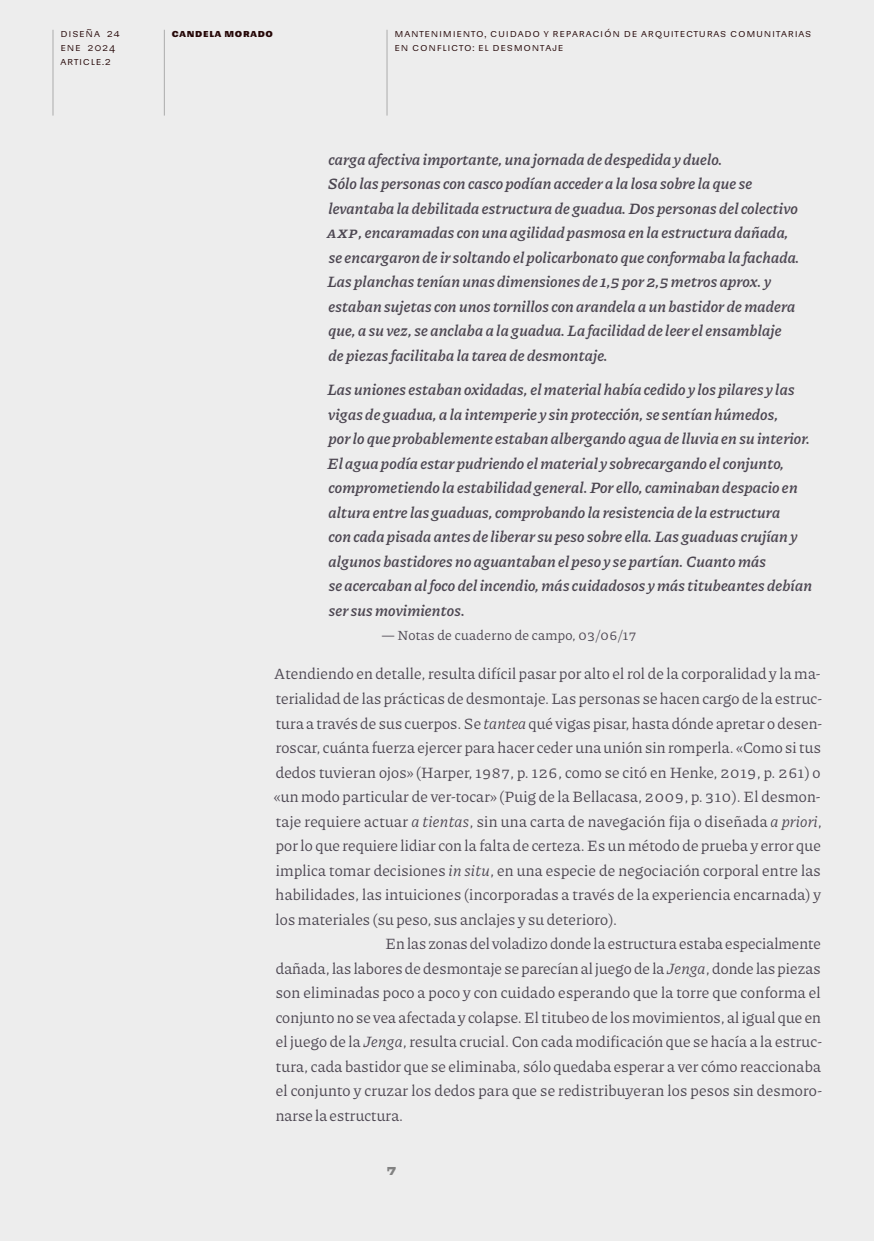
<style>
.page{position:relative;width:874px;height:1241px;background:#fff}
.page>*{position:absolute;margin:0;border:0;box-sizing:border-box;transform-origin:0 0}
.t1{font:15.75px "Piazzolla";letter-spacing:.01em;color:#4c4651}
.t2{font:italic 600 15.75px/24.5px "Piazzolla";letter-spacing:.01em;color:#4c4651}
.t3{font:14px "Piazzolla";letter-spacing:.02em;color:#4c4651}
.t4{font:700 14px "Sudamerican Grotesk";color:#828282}
.t5{font:10.5px/14px "Sudamerican Grotesk";letter-spacing:.07em;color:#260808}
.t6{font:700 10.5px "Sudamerican Grotesk";letter-spacing:.07em;color:#260808}
.s1{font-style:italic}
</style>
<div class="page">
<div style="left:0;top:0;width:873px;height:1240px;background:#ededed"></div>
<hr style="left:52px;top:30px;width:1px;height:85px;background:#ababab">
<hr style="left:164px;top:30px;width:1px;height:85px;background:#ababab">
<hr style="left:386px;top:30px;width:1px;height:85px;background:#ababab">
<p class="t5" style="left:60px;top:26px;width:61px">Diseña 24 ene 2024 article.2</p>
<p class="t6" style="left:172px;top:24px;width:103px">Candela Morado</p>
<p class="t5" style="left:394px;top:26px;width:418px">Mantenim iento, cuidado y reparación de arquitecturas com unitarias en conflicto: el desmontaje</p>
<p class="t2" style="left:327px;top:146px;width:473px">carga afectiva importante, una jornada de despedida y duelo.<br>Sólo las personas con casco podían acceder a la losa sobre la que se levantaba la debilitada estructura de guadua. Dos personas del colectivo AXP, encaramadas con una agilidad pasmosa en la estructura dañada, se encargaron de ir soltando el policarbonato que conformaba la fachada.<br>Las planchas tenían unas dimensiones de 1,5 por 2,5 metros aprox. y estaban sujetas con unos tornillos con arandela a un bastidor de madera que, a su vez, se anclaba a la guadua. La facilidad de leer el ensamblaje<br>de piezas facilitaba la tarea de desmontaje.</p>
<p class="t2" style="left:327px;top:377px;width:486px">Las uniones estaban oxidadas, el material había cedido y los pilares y las vigas de guadua, a la intemperie y sin protección, se sentían húmedos,<br>por lo que probablemente estaban albergando agua de lluvia en su interior.<br>El agua podía estar pudriendo el material y sobrecargando el conjunto, comprometiendo la estabilidad general. Por ello, caminaban despacio en altura entre las guaduas, comprobando la resistencia de la estructura<br>con cada pisada antes de liberar su peso sobre ella. Las guaduas crujían y algunos bastidores no aguantaban el peso y se partían. Cuanto más<br>se acercaban al foco del incendio, más cuidadosos y más titubeantes debían ser sus movimientos.</p>
<p class="t3" style="left:381px;top:626px;width:256px">— Notas de cuaderno de campo, 03/06/17</p>
<p class="t1" style="left:274px;top:664px;width:547px">Atendiendo en detalle, resulta difícil pasar por alto el rol de la corporalidad y la ma-</p>
<p class="t1" style="left:275px;top:688px;width:547px">terialidad de las prácticas de desmontaje. Las personas se hacen cargo de la estruc-</p>
<p class="t1" style="left:275px;top:713px;width:547px">tura a través de sus cuerpos. Se <span class="s1">tantea</span> qué vigas pisar, hasta dónde apretar o desen-</p>
<p class="t1" style="left:275px;top:737px;width:546px">roscar, cuánta fuerza ejercer para hacer ceder una unión sin romperla. «Como si tus</p>
<p class="t1" style="left:275px;top:762px;width:546px">dedos tuvieran ojos» (Harper, 1987, p. 126, como se citó en Henke, 2019, p. 261) o</p>
<p class="t1" style="left:274px;top:786px;width:547px">«un modo particular de ver-tocar» (Puig de la Bellacasa, 2009, p. 310). El desmon-</p>
<p class="t1" style="left:275px;top:811px;width:547px">taje requiere actuar <span class="s1">a tientas</span>, sin una carta de navegación fija o diseñada <span class="s1">a priori</span>,</p>
<p class="t1" style="left:275px;top:835px;width:546px">por lo que requiere lidiar con la falta de certeza. Es un método de prueba y error que</p>
<p class="t1" style="left:276px;top:860px;width:546px">implica tomar decisiones <span class="s1">in situ</span>, en una especie de negociación corporal entre las</p>
<p class="t1" style="left:275px;top:884px;width:546px">habilidades, las intuiciones (incorporadas a través de la experiencia encarnada) y</p>
<p class="t1" style="left:275px;top:909px;width:343px">los materiales (su peso, sus anclajes y su deterioro).</p>
<p class="t1" style="left:385px;top:933px;width:436px">En las zonas del voladizo donde la estructura estaba especialmente</p>
<p class="t1" style="left:275px;top:958px;width:546px">dañada, las labores de desmontaje se parecían al juego de la <span class="s1">Jenga</span>, donde las piezas</p>
<p class="t1" style="left:275px;top:982px;width:546px">son eliminadas poco a poco y con cuidado esperando que la torre que conforma el</p>
<p class="t1" style="left:275px;top:1007px;width:546px">conjunto no se vea afectada y colapse. El titubeo de los movimientos, al igual que en</p>
<p class="t1" style="left:275px;top:1031px;width:547px">el juego de la <span class="s1">Jenga</span>, resulta crucial. Con cada modificación que se hacía a la estruc-</p>
<p class="t1" style="left:276px;top:1056px;width:546px">tura, cada bastidor que se eliminaba, sólo quedaba esperar a ver cómo reaccionaba</p>
<p class="t1" style="left:275px;top:1080px;width:547px">el conjunto y cruzar los dedos para que se redistribuyeran los pesos sin desmoro-</p>
<p class="t1" style="left:275px;top:1105px;width:129px">narse la estructura.</p>
<p class="t4" style="left:386px;top:1158px;width:12px">7</p>
</div>
